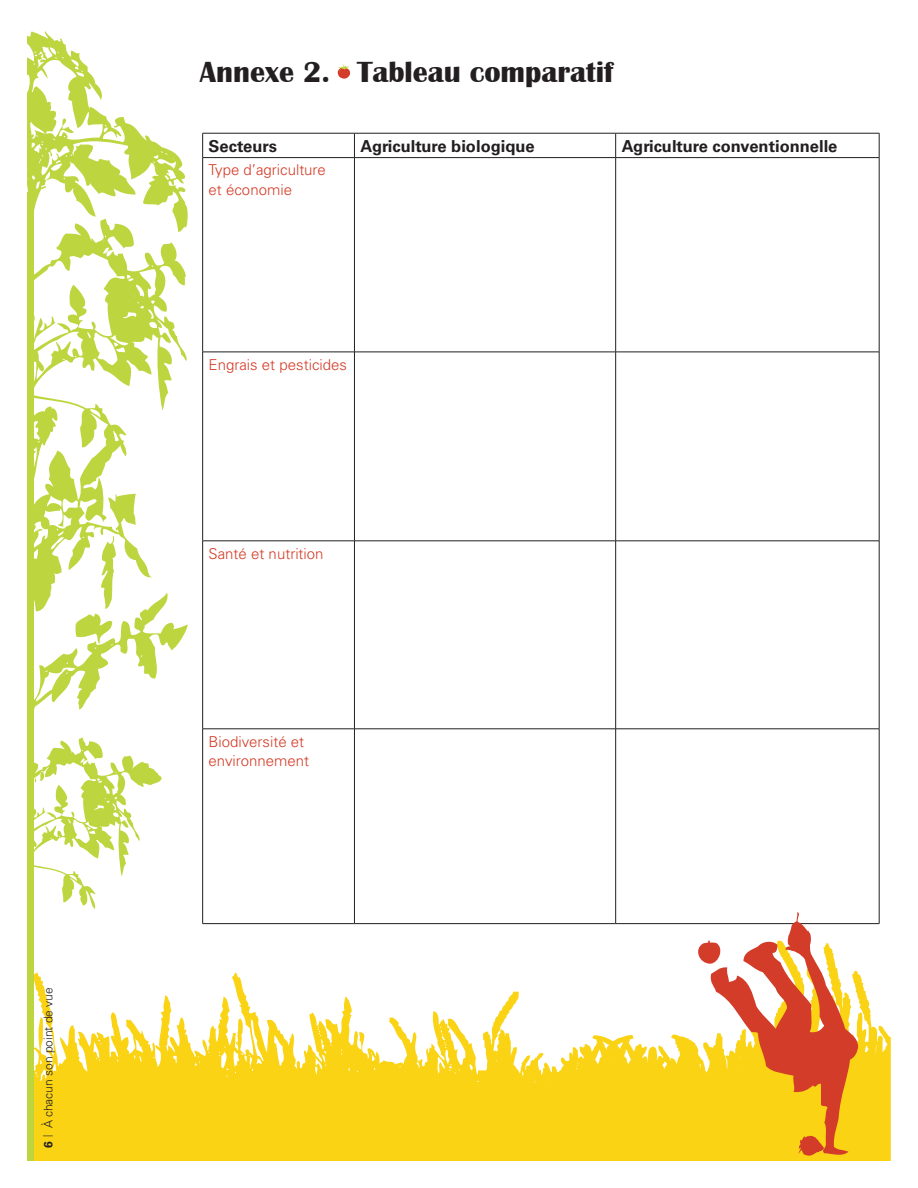
<style>
.page{position:relative;width:918px;height:1188px;background:#fff}
.page>*{position:absolute;margin:0;border:0;box-sizing:border-box;transform-origin:0 0}
.t1{font:700 30px "Britannic";color:#231f20}
.t2{font:700 16.5px "Univers";color:#231f20}
.t3{font:300 15px/19.5px "Univers";color:#d33c28}
.t4{font:300 12px "Univers";color:#231f20}
</style>
<div class="page">
<svg style="left:501px;top:974px;width:390px;height:187px;fill:#fad315"></svg>
<svg style="left:875px;top:1045px;width:3px;height:9px"></svg>
<svg style="left:577px;top:1061px;width:2px;height:7px"></svg>
<svg style="left:531px;top:1079px;width:4px;height:5px"></svg>
<svg style="left:190px;top:972px;width:311px;height:189px;fill:#fad315"></svg>
<svg style="left:27px;top:31px;width:161px;height:373px"></svg>
<svg style="left:34px;top:404px;width:156px;height:757px"></svg>
<svg style="left:75px;top:534px;width:41px;height:110px"></svg>
<svg style="left:34px;top:738px;width:128px;height:171px"></svg>
<div style="left:0;top:192px;width:34px;height:973px;background:#bdd63f"></div>
<div style="left:0;top:0;width:27px;height:1180px;background:#fff"></div>
<div style="left:0;top:1161px;width:918px;height:27px;background:#fff"></div>
<svg style="left:338px;top:64px;width:12px;height:15px"></svg>
<hr style="left:202px;top:133px;width:152px;height:1px;background:#231f20">
<svg style="left:202px;top:133px;width:1px;height:24px"></svg>
<hr style="left:354px;top:133px;width:262px;height:1px;background:#231f20">
<svg style="left:354px;top:133px;width:1px;height:24px"></svg>
<hr style="left:616px;top:133px;width:263px;height:1px;background:#231f20">
<svg style="left:615px;top:133px;width:1px;height:24px"></svg>
<svg style="left:879px;top:133px;width:1px;height:24px"></svg>
<hr style="left:202px;top:157px;width:152px;height:1px;background:#231f20">
<hr style="left:202px;top:158px;width:1px;height:194px;background:#231f20">
<hr style="left:354px;top:157px;width:262px;height:1px;background:#231f20">
<hr style="left:354px;top:158px;width:1px;height:194px;background:#231f20">
<hr style="left:616px;top:157px;width:263px;height:1px;background:#231f20">
<hr style="left:615px;top:158px;width:1px;height:194px;background:#231f20">
<hr style="left:879px;top:158px;width:1px;height:194px;background:#231f20">
<hr style="left:202px;top:352px;width:152px;height:1px;background:#231f20">
<hr style="left:202px;top:352px;width:1px;height:189px;background:#231f20">
<hr style="left:354px;top:352px;width:262px;height:1px;background:#231f20">
<hr style="left:354px;top:352px;width:1px;height:189px;background:#231f20">
<hr style="left:616px;top:352px;width:263px;height:1px;background:#231f20">
<hr style="left:615px;top:352px;width:1px;height:189px;background:#231f20">
<hr style="left:879px;top:352px;width:1px;height:189px;background:#231f20">
<hr style="left:202px;top:541px;width:152px;height:1px;background:#231f20">
<hr style="left:202px;top:541px;width:1px;height:188px;background:#231f20">
<hr style="left:354px;top:541px;width:262px;height:1px;background:#231f20">
<hr style="left:354px;top:541px;width:1px;height:188px;background:#231f20">
<hr style="left:616px;top:541px;width:263px;height:1px;background:#231f20">
<hr style="left:615px;top:541px;width:1px;height:188px;background:#231f20">
<hr style="left:879px;top:541px;width:1px;height:188px;background:#231f20">
<hr style="left:202px;top:729px;width:152px;height:1px;background:#231f20">
<hr style="left:202px;top:729px;width:1px;height:194px;background:#231f20">
<hr style="left:354px;top:729px;width:262px;height:1px;background:#231f20">
<hr style="left:354px;top:729px;width:1px;height:194px;background:#231f20">
<hr style="left:616px;top:729px;width:263px;height:1px;background:#231f20">
<hr style="left:615px;top:729px;width:1px;height:194px;background:#231f20">
<hr style="left:879px;top:729px;width:1px;height:194px;background:#231f20">
<hr style="left:202px;top:923px;width:152px;height:1px;background:#231f20">
<hr style="left:354px;top:923px;width:262px;height:1px;background:#231f20">
<hr style="left:616px;top:923px;width:263px;height:1px;background:#231f20">
<svg style="left:694px;top:912px;width:164px;height:246px"></svg>
<p class="t4" style="left:41px;top:1137px;width:151px;rotate:-90deg"><sup>|</sup> À chacun son point de vue</p>
<h1 class="t1" style="left:200px;top:55px;width:415px">Annexe 2. Tableau comparatif</h1>
<p class="t2" style="left:209px;top:136px;width:70px">Secteurs</p>
<p class="t2" style="left:360px;top:136px;width:176px">Agriculture biologique</p>
<p class="t2" style="left:622px;top:136px;width:217px">Agriculture conventionnelle</p>
<p class="t3" style="left:209px;top:160px;width:119px">Type d’agriculture et économie</p>
<p class="t3" style="left:209px;top:355px;width:140px">Engrais et pesticides</p>
<p class="t3" style="left:209px;top:544px;width:117px">Santé et nutrition</p>
<p class="t3" style="left:209px;top:732px;width:102px">Biodiversité et environnement</p>
</div>
